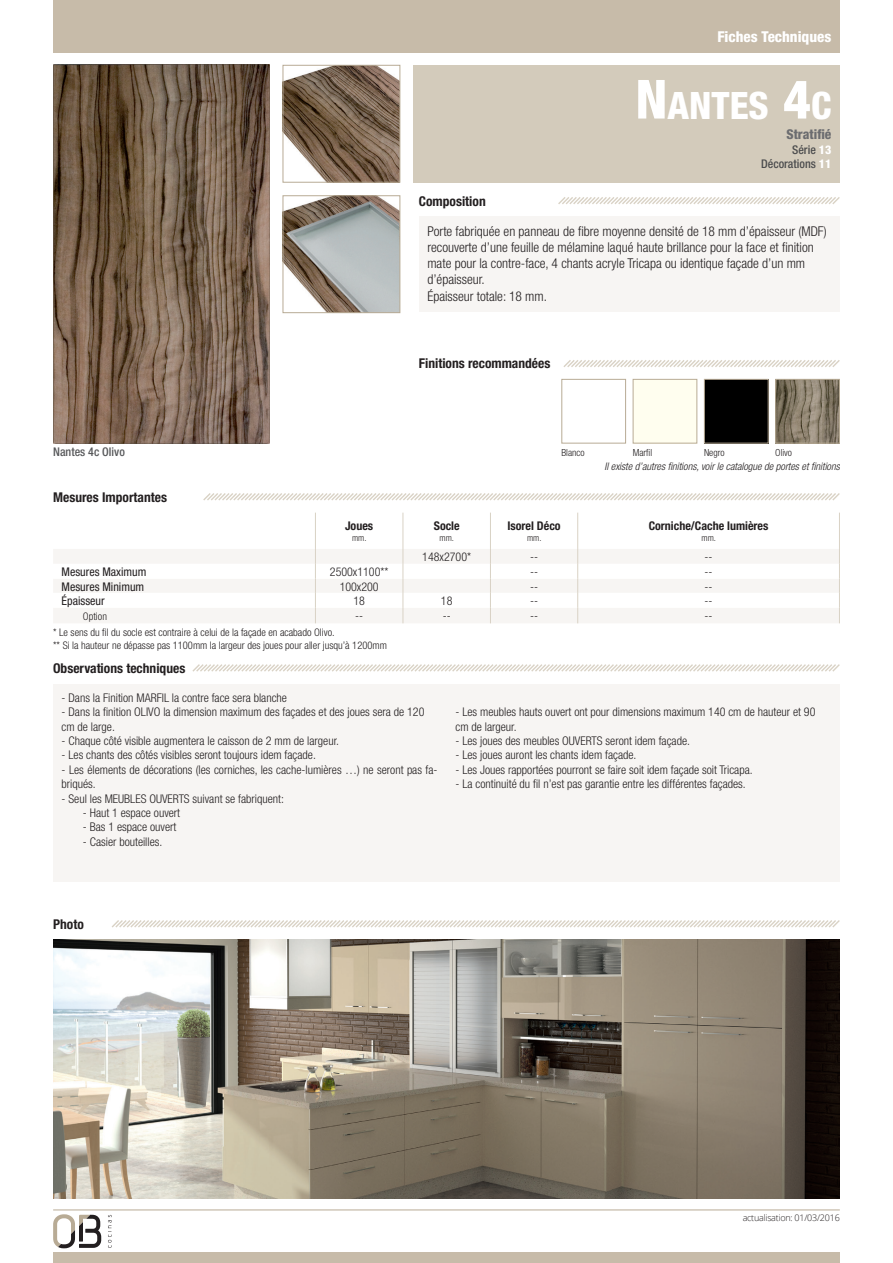
<style>
.page{position:relative;width:893px;height:1263px;background:#fff}
.page>*{position:absolute;margin:0;border:0;box-sizing:border-box;transform-origin:0 0}
.t1{font:800 condensed 37.8px "Helvetica Neue";color:#fff}
.t2{font:800 condensed 15px "Helvetica Neue";color:#fff}
.t3{font:300 condensed 13.5px/16.2px "Helvetica Neue";color:#231f20}
.t4{font:700 condensed 13.5px "Helvetica Neue";color:#231f20}
.t5{font:800 condensed 13.5px "Helvetica Neue";color:#6c6d70}
.t6{font:300 condensed 12px/14.4px "Helvetica Neue";color:#231f20}
.t7{font:700 condensed 12px "Helvetica Neue";color:#231f20}
.t8{font:condensed 12px "Helvetica Neue";color:#231f20}
.t9{font:500 condensed 12px/14.4px "Helvetica Neue";color:#4b4c4d;text-align:right}
.t10{font:500 condensed 12px "Helvetica Neue";color:#57585a}
.t11{font:300 condensed 10.5px/12.6px "Helvetica Neue";color:#231f20}
.t12{font:italic 300 condensed 10.5px "Helvetica Neue";color:#231f20}
.t13{font:300 condensed 9.75px "Helvetica Neue";color:#231f20}
.t14{font:300 9px "Open Sans";letter-spacing:-.025em;color:#231f20}
.t15{font:300 condensed 9px "Helvetica Neue";color:#231f20}
.s1{font-size:54px}
.s2{font-weight:800;color:#fff}
</style>
<div class="page">
<hr style="left:53px;top:1210px;width:787px;height:1px;background:#b8ab95">
<div style="left:53px;top:0;width:787px;height:53px;background:#c7bba9"></div>
<div style="left:53px;top:1252px;width:787px;height:11px;background:#c7bba9"></div>
<svg style="left:108px;top:1215px;width:4px;height:33px"></svg>
<svg style="left:53px;top:1214px;width:48px;height:34px"></svg>
<div style="left:413px;top:65px;width:427px;height:118px;background:#d3cbbb"></div>
<img style="left:285px;top:67px;width:113px;height:114px">
<div style="left:283px;top:65px;width:117px;height:118px;border:1px solid #b8ab95"></div>
<img style="left:285px;top:197px;width:113px;height:114px">
<div style="left:283px;top:195px;width:117px;height:118px;border:1px solid #b8ab95"></div>
<img style="left:53px;top:65px;width:216px;height:378px">
<div style="left:53px;top:684px;width:787px;height:198px;background:#f7f5f3"></div>
<svg style="left:192px;top:664px;width:648px;height:8px"></svg>
<img style="left:53px;top:940px;width:787px;height:258px">
<svg style="left:112px;top:920px;width:728px;height:8px"></svg>
<div style="left:419px;top:216px;width:421px;height:95px;background:#f7f5f3"></div>
<svg style="left:558px;top:197px;width:282px;height:7px"></svg>
<svg style="left:563px;top:360px;width:277px;height:7px"></svg>
<hr style="left:315px;top:513px;width:1px;height:36px;background:#d9d2c5">
<hr style="left:403px;top:513px;width:1px;height:36px;background:#d9d2c5">
<hr style="left:490px;top:513px;width:1px;height:36px;background:#d9d2c5">
<hr style="left:577px;top:513px;width:1px;height:36px;background:#d9d2c5">
<hr style="left:839px;top:513px;width:1px;height:36px;background:#d9d2c5">
<svg style="left:53px;top:549px;width:787px;height:74px"></svg>
<svg style="left:203px;top:493px;width:637px;height:8px"></svg>
<div style="left:706px;top:381px;width:60px;height:60px;background:#000"></div>
<div style="left:704px;top:379px;width:64px;height:64px;border:1px solid #b8ab95"></div>
<div style="left:561px;top:379px;width:65px;height:64px;border:1px solid #b8ab95"></div>
<div style="left:633px;top:379px;width:64px;height:64px;border:1px solid #b8ab95"></div>
<img style="left:777px;top:381px;width:61px;height:60px">
<div style="left:775px;top:379px;width:65px;height:64px;border:1px solid #b8ab95"></div>
<p class="t2" style="left:717px;top:28px;width:115px">Fiches Techniques</p>
<p class="t1" style="left:635px;top:82px;width:197px"><span class="s1">N</span>ANTES <span class="s1">4</span>C</p>
<p class="t5" style="left:786px;top:126px;width:46px">Stratifié</p>
<p class="t9" style="left:761px;top:142px;width:72px">Série <span class="s2">13<br></span>Décorations <span class="s2">11</span></p>
<p class="t4" style="left:419px;top:193px;width:68px">Composition</p>
<p class="t3" style="left:427px;top:223px;width:401px">Porte fabriquée en panneau de fibre moyenne densité de 18 mm d’épaisseur (MDF) recouverte d’une feuille de mélamine laqué haute brillance pour la face et finition mate pour la contre-face, 4 chants acryle Tricapa ou identique façade d’un mm d’épaisseur.<br>Épaisseur totale: 18 mm.</p>
<p class="t10" style="left:53px;top:444px;width:73px">Nantes 4c Olivo</p>
<p class="t4" style="left:53px;top:489px;width:115px">Mesures Importantes</p>
<p class="t7" style="left:345px;top:518px;width:30px">Joues</p>
<p class="t15" style="left:352px;top:532px;width:16px">mm.</p>
<p class="t4" style="left:419px;top:355px;width:133px">Finitions recommandées</p>
<p class="t13" style="left:561px;top:446px;width:25px">Blanco</p>
<p class="t13" style="left:633px;top:446px;width:21px">Marfil</p>
<p class="t13" style="left:704px;top:446px;width:22px">Negro</p>
<p class="t13" style="left:775px;top:446px;width:18px">Olivo</p>
<p class="t12" style="left:604px;top:460px;width:237px">Il existe d’autres finitions, voir le catalogue de portes et finitions</p>
<p class="t7" style="left:434px;top:518px;width:27px">Socle</p>
<p class="t15" style="left:440px;top:532px;width:16px">mm.</p>
<p class="t7" style="left:507px;top:518px;width:55px">Isorel Déco</p>
<p class="t15" style="left:527px;top:532px;width:16px">mm.</p>
<p class="t7" style="left:649px;top:518px;width:121px">Corniche/Cache lumières</p>
<p class="t15" style="left:701px;top:532px;width:16px">mm.</p>
<p class="t6" style="left:422px;top:550px;width:50px">148x2700*</p>
<p class="t6" style="left:530px;top:550px;width:9px">--</p>
<p class="t6" style="left:705px;top:550px;width:9px">--</p>
<p class="t8" style="left:62px;top:565px;width:86px">Mesures Maximum</p>
<p class="t6" style="left:330px;top:564px;width:60px">2500x1100**</p>
<p class="t6" style="left:530px;top:564px;width:9px">--</p>
<p class="t6" style="left:705px;top:564px;width:9px">--</p>
<p class="t8" style="left:62px;top:579px;width:84px">Mesures Minimum</p>
<p class="t6" style="left:340px;top:579px;width:40px">100x200</p>
<p class="t6" style="left:530px;top:579px;width:9px">--</p>
<p class="t6" style="left:705px;top:579px;width:9px">--</p>
<p class="t8" style="left:62px;top:594px;width:45px">Épaisseur</p>
<p class="t6" style="left:353px;top:593px;width:13px">18</p>
<p class="t6" style="left:441px;top:593px;width:13px">18</p>
<p class="t6" style="left:530px;top:593px;width:9px">--</p>
<p class="t6" style="left:705px;top:593px;width:9px">--</p>
<p class="t11" style="left:83px;top:610px;width:26px">Option</p>
<p class="t6" style="left:355px;top:609px;width:9px">--</p>
<p class="t6" style="left:443px;top:609px;width:9px">--</p>
<p class="t6" style="left:530px;top:609px;width:9px">--</p>
<p class="t6" style="left:705px;top:609px;width:9px">--</p>
<p class="t11" style="left:53px;top:626px;width:335px">* Le sens du fil du socle est contraire à celui de la façade en acabado Olivo.<br>** Si la hauteur ne dépasse pas 1100mm la largeur des joues pour aller jusqu’à 1200mm</p>
<p class="t4" style="left:53px;top:660px;width:134px">Observations techniques</p>
<p class="t6" style="left:62px;top:690px;width:227px">- Dans la Finition MARFIL la contre face sera blanche</p>
<p class="t6" style="left:62px;top:705px;width:364px">- Dans la finition OLIVO la dimension maximum des façades et des joues sera de 120 cm de large.</p>
<p class="t6" style="left:62px;top:733px;width:279px">- Chaque côté visible augmentera le caisson de 2 mm de largeur.</p>
<p class="t6" style="left:62px;top:748px;width:256px">- Les chants des côtés visibles seront toujours idem façade.</p>
<p class="t6" style="left:62px;top:762px;width:377px">- Les élements de décorations (les corniches, les cache-lumières …) ne seront pas fa&shy;briqués.</p>
<p class="t6" style="left:62px;top:791px;width:224px">- Seul les MEUBLES OUVERTS suivant se fabriquent:</p>
<p class="t6" style="left:83px;top:805px;width:99px">- Haut 1 espace ouvert</p>
<p class="t6" style="left:83px;top:820px;width:95px">- Bas 1 espace ouvert</p>
<p class="t6" style="left:83px;top:834px;width:81px">- Casier bouteilles.</p>
<p class="t6" style="left:455px;top:705px;width:361px">- Les meubles hauts ouvert ont pour dimensions maximum 140 cm de hauteur et 90 cm de largeur.</p>
<p class="t6" style="left:455px;top:733px;width:236px">- Les joues des meubles OUVERTS seront idem façade.</p>
<p class="t6" style="left:455px;top:748px;width:182px">- Les joues auront les chants idem façade.</p>
<p class="t6" style="left:455px;top:762px;width:299px">- Les Joues rapportées pourront se faire soit idem façade soit Tricapa.</p>
<p class="t6" style="left:455px;top:777px;width:292px">- La continuité du fil n’est pas garantie entre les différentes façades.</p>
<p class="t4" style="left:53px;top:916px;width:32px">Photo</p>
<p class="t14" style="left:743px;top:1212px;width:99px">actualisation: 01/03/2016</p>
</div>
